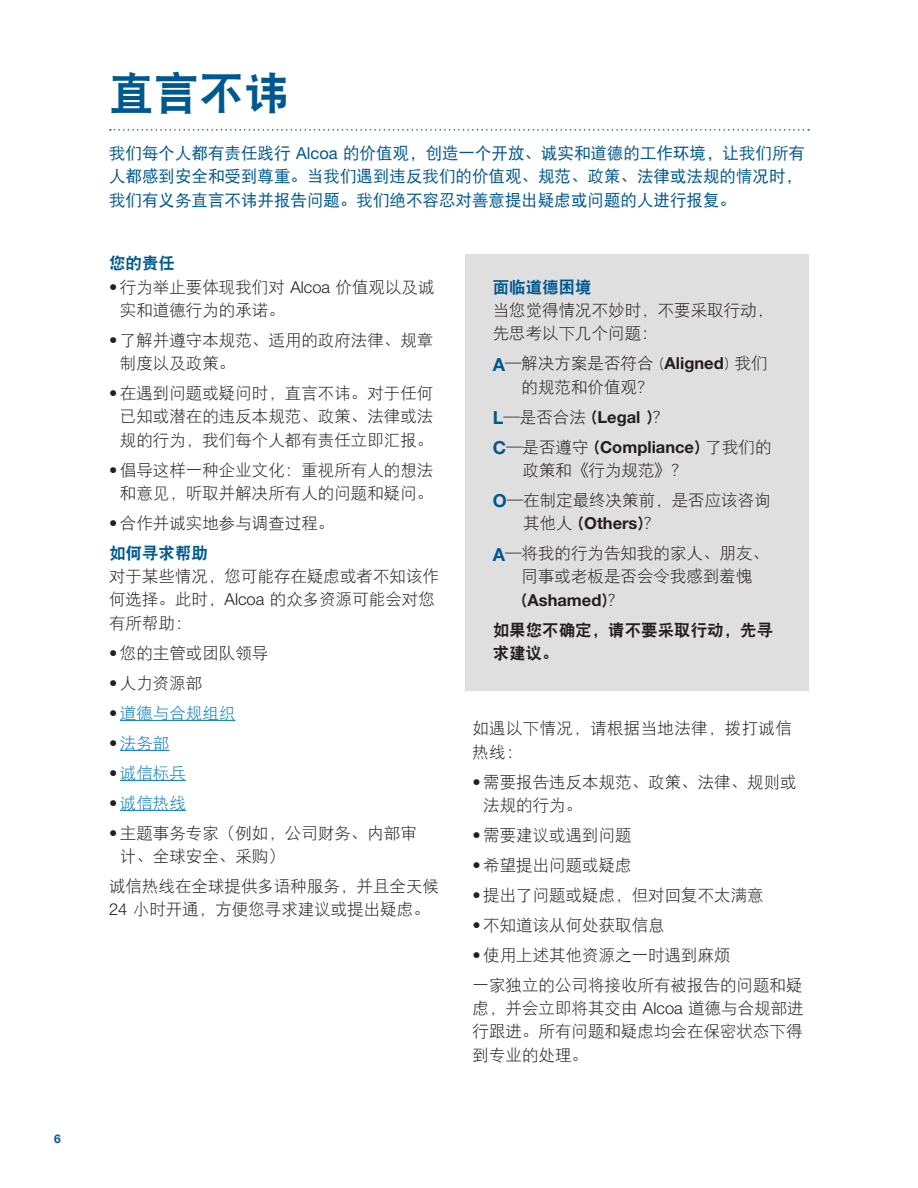
<style>
.page{position:relative;width:918px;height:1188px;background:#fff}
.page>*{position:absolute;margin:0;border:0;box-sizing:border-box;transform-origin:0 0}
.t1{font:45px "DFP Hei W9";color:#005890}
.t2{font:16.5px/23.2px "DFP Hei W3";color:#231f20}
.t3{font:16.5px/23.2px "DFP Hei W5";color:#005890}
.t4{font:16.5px "DFP Hei W3";color:#007cc2}
.t5{font:16.5px/23.2px "DFP Hei W3";letter-spacing:.02em;color:#231f20}
.t6{font:16.5px/23.2px "DFP Hei W9";color:#231f20}
.t7{font:16.5px "DFP Hei W9";color:#005890}
.t8{font:700 12px "Helvetica Neue LT Pro";color:#005890}
.s1{font-family:"Helvetica Neue LT Std"}
.s2{font-family:"Helvetica Neue LT Std";font-weight:300}
.s3{font-family:"Helvetica Neue LT Std";font-weight:300;color:#231f20}
.s4{font-family:"Helvetica Neue LT Pro";font-weight:700;font-size:18px;color:#005890}
.s5{font-family:"Helvetica Neue LT Pro";font-weight:700}
.s6{font-family:"DFP Hei W9";font-size:18px}
</style>
<div class="page">
<svg style="left:110px;top:129px;width:699px;height:2px"></svg>
<hr style="left:120px;top:720px;width:115px;height:1px;background:#007cc2">
<hr style="left:120px;top:750px;width:49px;height:1px;background:#007cc2">
<hr style="left:120px;top:780px;width:66px;height:1px;background:#007cc2">
<hr style="left:120px;top:810px;width:66px;height:1px;background:#007cc2">
<div style="left:466px;top:254px;width:343px;height:436px;background:#e0dfdf"></div>
<p class="t8" style="left:54px;top:1131px;width:8px">6</p>
<p class="t1" style="left:109px;top:70px;width:181px">直言不讳</p>
<p class="t3" style="left:109px;top:142px;width:698px">我们每个人都有责任践行 <span class="s1">Alcoa</span> 的价值观，创造一个开放、诚实和道德的工作环境，让我们所有人都感到安全和受到尊重。当我们遇到违反我们的价值观、规范、政策、法律或法规的情况时，我们有义务直言不讳并报告问题。我们绝不容忍对善意提出疑虑或问题的人进行报复。</p>
<p class="t7" style="left:109px;top:255px;width:67px">您的责任</p>
<p class="t2" style="left:120px;top:275px;width:316px;text-indent:-11px"><span class="s2">•</span>行为举止要体现我们对 <span class="s2">Alcoa</span> 价值观以及诚实和道德行为的承诺。</p>
<p class="t2" style="left:120px;top:328px;width:315px;text-indent:-11px"><span class="s2">•</span>了解并遵守本规范、适用的政府法律、规章制度以及政策。</p>
<p class="t2" style="left:120px;top:382px;width:315px;text-align:justify;text-indent:-11px"><span class="s2">•</span>在遇到问题或疑问时，直言不讳。对于任何已知或潜在的违反本规范、政策、法律或法规的行为，我们每个人都有责任立即汇报。</p>
<p class="t2" style="left:109px;top:458px;width:326px;text-align:right"><span class="s2">•</span>倡导这样一种企业文化：重视所有人的想法和意见，听取并解决所有人的问题和疑问。</p>
<p class="t2" style="left:109px;top:511px;width:227px"><span class="s2">•</span>合作并诚实地参与调查过程。</p>
<p class="t7" style="left:109px;top:545px;width:100px">如何寻求帮助</p>
<p class="t2" style="left:109px;top:565px;width:331px">对于某些情况，您可能存在疑虑或者不知该作何选择。此时，<span class="s2">Alcoa</span> 的众多资源可能会对您有所帮助：</p>
<p class="t2" style="left:109px;top:641px;width:161px"><span class="s2">•</span>您的主管或团队领导</p>
<p class="t2" style="left:109px;top:671px;width:95px"><span class="s2">•</span>人力资源部</p>
<p class="t4" style="left:109px;top:704px;width:128px"><span class="s3">•</span>道德与合规组织</p>
<p class="t4" style="left:109px;top:734px;width:62px"><span class="s3">•</span>法务部</p>
<p class="t4" style="left:109px;top:764px;width:78px"><span class="s3">•</span>诚信标兵</p>
<p class="t4" style="left:109px;top:794px;width:78px"><span class="s3">•</span>诚信热线</p>
<p class="t2" style="left:120px;top:821px;width:299px;text-indent:-11px"><span class="s2">•</span>主题事务专家（例如，公司财务、内部审计、全球安全、采购）</p>
<p class="t2" style="left:109px;top:874px;width:331px">诚信热线在全球提供多语种服务，并且全天候<br><span class="s2">24</span> 小时开通，方便您寻求建议或提出疑虑。</p>
<p class="t7" style="left:493px;top:279px;width:100px">面临道德困境</p>
<p class="t2" style="left:493px;top:299px;width:282px">当您觉得情况不妙时，不要采取行动，先思考以下几个问题：</p>
<p class="t2" style="left:522px;top:352px;width:248px;text-indent:-29px"><span class="s4">A</span>—解决方案是否符合 (<span class="s5">Aligned</span>) 我们的规范和价值观？</p>
<p class="t2" style="left:493px;top:405px;width:178px"><span class="s4">L</span>—是否合法 <span class="s6">(</span><span class="s5">Legal</span> <span class="s6">)</span>？</p>
<p class="t2" style="left:523px;top:435px;width:251px;text-indent:-30px"><span class="s4">C</span>—是否遵守 <span class="s6">(</span><span class="s5">Compliance</span><span class="s6">)</span> 了我们的政策和《行为规范》？</p>
<p class="t2" style="left:523px;top:488px;width:249px;text-indent:-31px"><span class="s4">O</span>—在制定最终决策前，是否应该咨询其他人 <span class="s6">(</span><span class="s5">Others</span><span class="s6">)</span>？</p>
<p class="t2" style="left:522px;top:542px;width:249px;text-indent:-29px"><span class="s4">A</span>—将我的行为告知我的家人、朋友、同事或老板是否会令我感到羞愧<span class="s6">(</span><span class="s5">Ashamed</span><span class="s6">)</span>？</p>
<p class="t6" style="left:493px;top:618px;width:282px">如果您不确定，请不要采取行动，先寻求建议。</p>
<p class="t5" style="left:472px;top:717px;width:321px">如遇以下情况，请根据当地法律，拨打诚信热线：</p>
<p class="t2" style="left:483px;top:770px;width:315px;text-indent:-11px"><span class="s2">•</span>需要报告违反本规范、政策、法律、规则或法规的行为。</p>
<p class="t2" style="left:472px;top:823px;width:161px"><span class="s2">•</span>需要建议或遇到问题</p>
<p class="t2" style="left:472px;top:853px;width:161px"><span class="s2">•</span>希望提出问题或疑虑</p>
<p class="t2" style="left:472px;top:883px;width:293px"><span class="s2">•</span>提出了问题或疑虑，但对回复不太满意</p>
<p class="t2" style="left:472px;top:913px;width:194px"><span class="s2">•</span>不知道该从何处获取信息</p>
<p class="t2" style="left:472px;top:943px;width:260px"><span class="s2">•</span>使用上述其他资源之一时遇到麻烦</p>
<p class="t2" style="left:472px;top:973px;width:333px;text-align:justify">一家独立的公司将接收所有被报告的问题和疑虑，并会立即将其交由 <span class="s2">Alcoa</span> 道德与合规部进行跟进。所有问题和疑虑均会在保密状态下得到专业的处理。</p>
</div>
